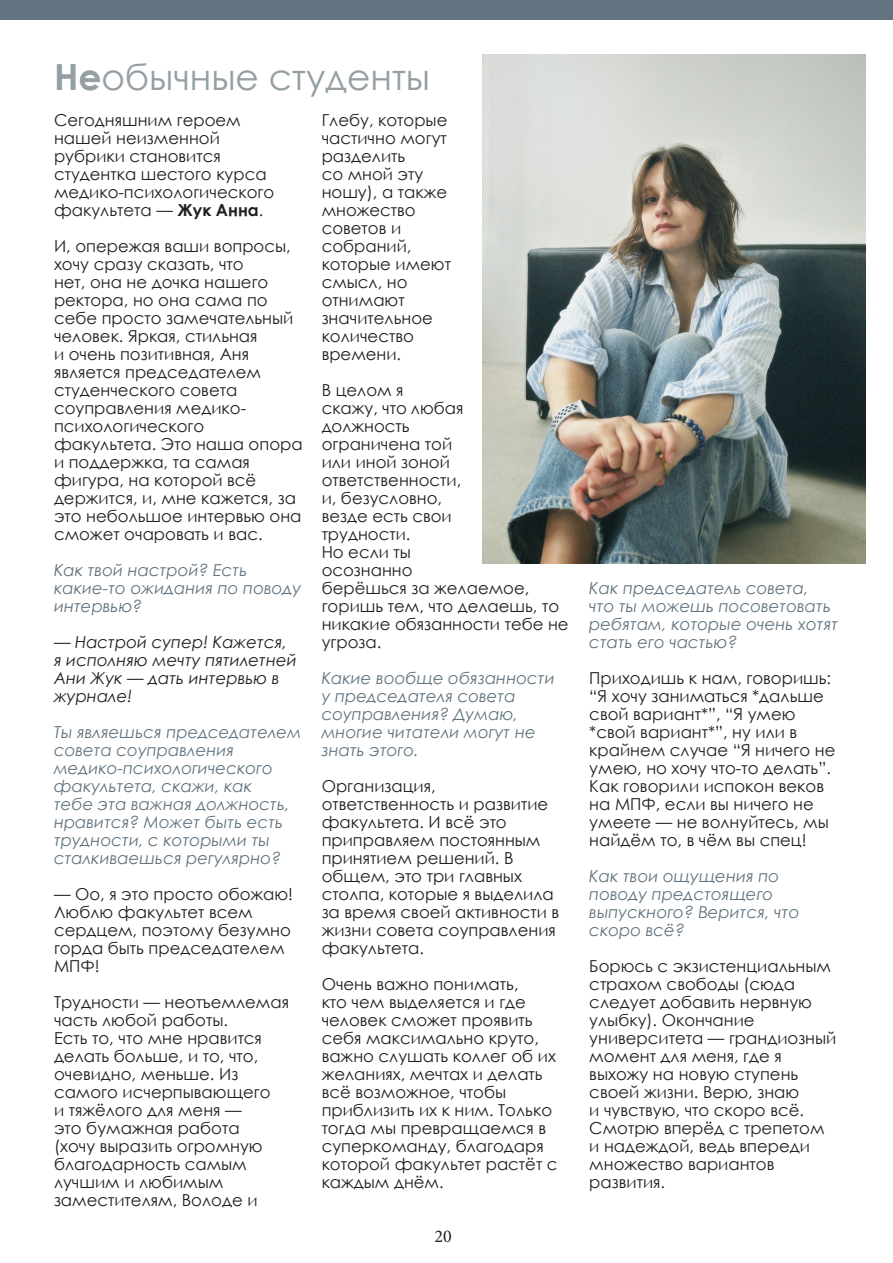
<style>
.page{position:relative;width:893px;height:1263px;background:#fff}
.page>*{position:absolute;margin:0;border:0;box-sizing:border-box;transform-origin:0 0}
.t1{font:36px "Century Gothic";color:#949ea3}
.t2{font:18px "Minion Pro";color:#231f20}
.t3{font:16.5px/18px "Century Gothic";color:#231f20}
.t4{font:italic 16.5px/18px "Century Gothic";color:#627480}
.t5{font:italic 16.5px/18px "Century Gothic";color:#231f20}
.s1{font-weight:700}
</style>
<div class="page">
<div style="left:0;top:0;width:893px;height:19px;background:#627480"></div>
<img style="left:483px;top:54px;width:382px;height:510px">
<p class="t1" style="left:54px;top:52px;width:377px"><span class="s1">Не</span>обычные студенты</p>
<p class="t3" style="left:54px;top:111px;width:222px">Сегодняшним героем нашей неизменной рубрики становится студентка шестого курса медико-психологического факультета — <span class="s1">Жук Анна</span>.</p>
<p class="t3" style="left:54px;top:237px;width:250px">И, опережая ваши вопросы, хочу сразу сказать, что<br>нет, она не дочка нашего ректора, но она сама по себе просто замечательный человек. Яркая, стильная<br>и очень позитивная, Аня является председателем студенческого совета соуправления медико&shy;психологического факультета. Это наша опора и поддержка, та самая фигура, на которой всё держится, и, мне кажется, за это небольшое интервью она сможет очаровать и вас.</p>
<p class="t4" style="left:54px;top:561px;width:249px">Как твой настрой? Есть какие-то ожидания по поводу интервью?</p>
<p class="t5" style="left:54px;top:633px;width:244px">— Настрой супер! Кажется, я исполняю мечту пятилетней<br>Ани Жук — дать интервью в журнале!</p>
<p class="t4" style="left:54px;top:723px;width:249px">Ты являешься председателем совета соуправления медико-психологического факультета, скажи, как<br>тебе эта важная должность, нравится? Может быть есть трудности, с которыми ты сталкиваешься регулярно?</p>
<p class="t3" style="left:54px;top:885px;width:241px">— Оо, я это просто обожаю!</p>
<p class="t3" style="left:54px;top:903px;width:238px">Люблю факультет всем сердцем, поэтому безумно горда быть председателем<br>МПФ!</p>
<p class="t3" style="left:54px;top:993px;width:237px">Трудности — неотъемлемая часть любой работы.</p>
<p class="t3" style="left:54px;top:1029px;width:218px">Есть то, что мне нравится делать больше, и то, что, очевидно, меньше. Из самого исчерпывающего и тяжёлого для меня — это бумажная работа (хочу выразить огромную благодарность самым лучшим и любимым заместителям, Володе и</p>
<p class="t3" style="left:322px;top:111px;width:131px">Глебу, которые частично могут разделить<br>со мной эту ношу), а также множество советов и собраний, которые имеют смысл, но отнимают значительное количество времени.</p>
<p class="t3" style="left:322px;top:381px;width:249px">В целом я<br>скажу, что любая<br>должность<br>ограничена той<br>или иной зоной ответственности,<br>и, безусловно,<br>везде есть свои<br>трудности.<br>Но если ты<br>осознанно<br>берёшься за желаемое, горишь тем, что делаешь, то никакие обязанности тебе не угроза.</p>
<p class="t4" style="left:322px;top:669px;width:235px">Какие вообще обязанности у председателя совета соуправления? Думаю, многие читатели могут не знать этого.</p>
<p class="t3" style="left:322px;top:777px;width:239px">Организация, ответственность и развитие факультета. И всё это приправляем постоянным принятием решений. В общем, это три главных столпа, которые я выделила за время своей активности в жизни совета соуправления факультета.</p>
<p class="t3" style="left:322px;top:975px;width:237px">Очень важно понимать,<br>кто чем выделяется и где человек сможет проявить себя максимально круто, важно слушать коллег об их желаниях, мечтах и делать всё возможное, чтобы приблизить их к ним. Только тогда мы превращаемся в суперкоманду, благодаря которой факультет растёт с каждым днём.</p>
<p class="t2" style="left:434px;top:1224px;width:19px">20</p>
<p class="t4" style="left:589px;top:579px;width:250px">Как председатель совета,<br>что ты можешь посоветовать ребятам, которые очень хотят стать его частью?</p>
<p class="t3" style="left:589px;top:669px;width:248px">Приходишь к нам, говоришь: “Я хочу заниматься *дальше свой вариант*”, “Я умею *свой вариант*”, ну или в крайнем случае “Я ничего не умею, но хочу что-то делать”.<br>Как говорили испокон веков на МПФ, если вы ничего не умеете — не волнуйтесь, мы найдём то, в чём вы спец!</p>
<p class="t4" style="left:589px;top:867px;width:212px">Как твои ощущения по поводу предстоящего выпускного? Верится, что скоро всё?</p>
<p class="t3" style="left:589px;top:957px;width:249px">Борюсь с экзистенциальным страхом свободы (сюда следует добавить нервную улыбку). Окончание университета — грандиозный момент для меня, где я выхожу на новую ступень своей жизни. Верю, знаю<br>и чувствую, что скоро всё.<br>Смотрю вперёд с трепетом и надеждой, ведь впереди множество вариантов развития.</p>
</div>
